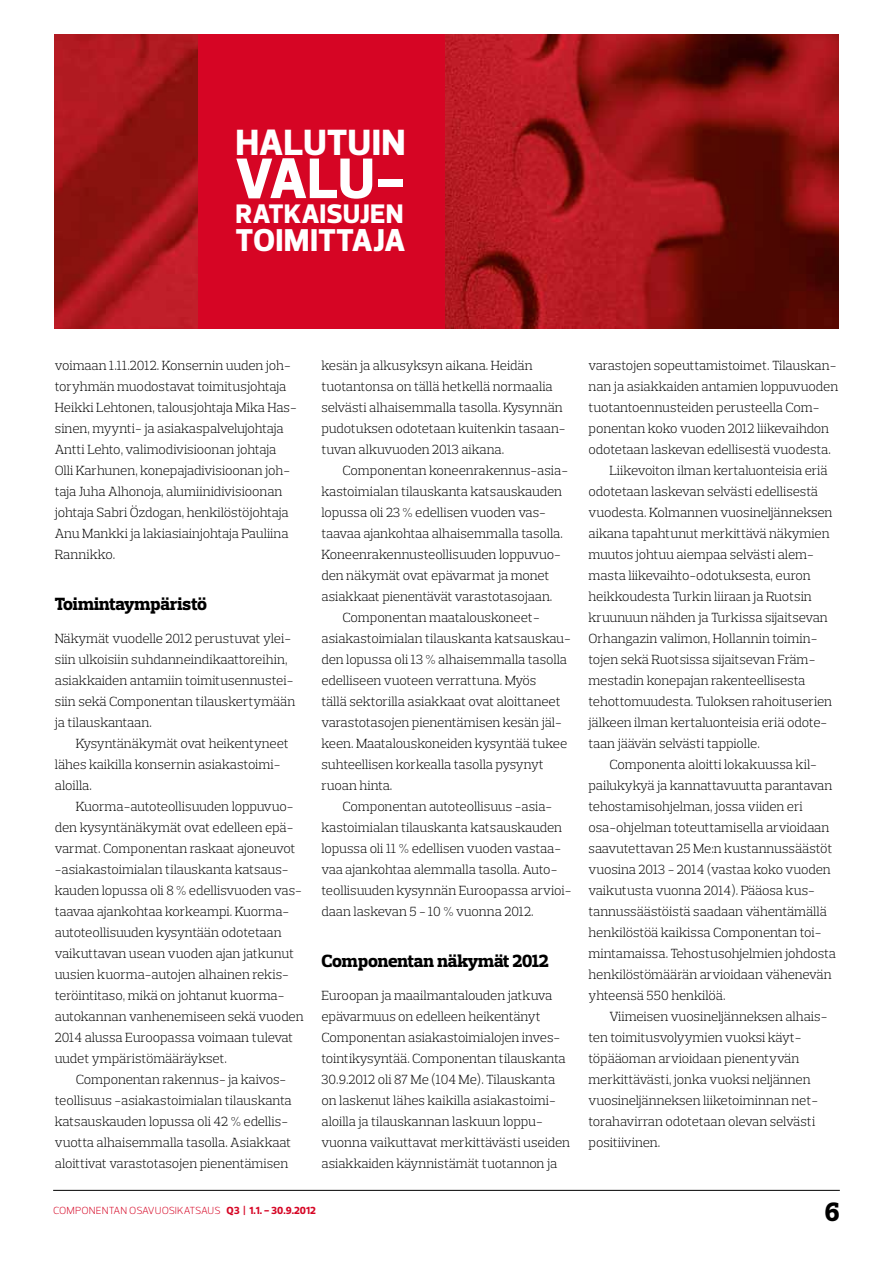
<style>
.page{position:relative;width:893px;height:1263px;background:#fff}
.page>*{position:absolute;margin:0;border:0;box-sizing:border-box;transform-origin:0 0}
.t1{font:800 58.2px "Prelo";color:#fff}
.t2{font:800 37.2px "Prelo";color:#fff}
.t3{font:800 32.1px "Prelo";color:#fff}
.t4{font:800 27.3px "Prelo";color:#fff}
.t5{font:800 27px "Prelo Slab";color:#000}
.t6{font:800 18px "Prelo Slab";letter-spacing:-.01em;color:#000}
.t7{font:300 13.5px/21px "Prelo Slab";letter-spacing:-.01em;color:#000}
.t8{font:300 10.5px "Prelo";color:#d60524}
.s1{font-weight:800}
</style>
<div class="page">
<hr style="left:53px;top:1190px;width:787px;height:1px;background:#000">
<img style="left:55px;top:34px;width:783px;height:294px">
<div style="left:198px;top:34px;width:247px;height:294px;background:#d60524"></div>
<h2 class="t2" style="left:235px;top:119px;width:89px">HALUTUIN</h2>
<h1 class="t1" style="left:235px;top:143px;width:171px">VALU-</h1>
<h3 class="t3" style="left:235px;top:221px;width:57px">TOIMITTA</h3>
<h3 class="t3" style="left:373px;top:221px;width:32px">JA</h3>
<h3 class="t4" style="left:235px;top:197px;width:34px">RATKAISU</h3>
<h3 class="t4" style="left:360px;top:197px;width:27px">JEN</h3>
<p class="t7" style="left:55px;top:355px;width:243px">voimaan 1.11.2012. Konsernin uuden joh&shy;toryhmän muodostavat toimitusjohtaja Heikki Lehtonen, talousjohtaja Mika Has&shy;sinen, myynti- ja asiakaspalvelujohtaja Antti Lehto, valimodivisioonan johtaja Olli Karhunen, konepajadivisioonan joh&shy;taja Juha Alhonoja, alumiinidivisioonan johtaja Sabri Özdogan, henkilöstöjohtaja Anu Mankki ja lakiasiainjohtaja Pauliina Rannikko.</p>
<h3 class="t6" style="left:55px;top:593px;width:154px">Toimintaympäristö</h3>
<p class="t7" style="left:55px;top:628px;width:242px">Näkymät vuodelle 2012 perustuvat ylei&shy;siin ulkoisiin suhdanneindikaattoreihin, asiakkaiden antamiin toimitusennustei&shy;siin sekä Componentan tilauskertymään ja tilauskantaan.</p>
<p class="t7" style="left:55px;top:733px;width:236px;text-indent:21px">Kysyntänäkymät ovat heikentyneet lähes kaikilla konsernin asiakastoimi&shy;aloilla.</p>
<p class="t7" style="left:55px;top:796px;width:250px;text-indent:21px">Kuorma-autoteollisuuden loppuvuo&shy;den kysyntänäkymät ovat edelleen epä&shy;varmat. Componentan raskaat ajoneuvot -asiakastoimialan tilauskanta katsaus&shy;kauden lopussa oli 8 % edellisvuoden vas&shy;taavaa ajankohtaa korkeampi. Kuorma&shy;autoteollisuuden kysyntään odotetaan vaikuttavan usean vuoden ajan jatkunut uusien kuorma-autojen alhainen rekis&shy;teröintitaso, mikä on johtanut kuorma&shy;autokannan vanhenemiseen sekä vuoden 2014 alussa Euroopassa voimaan tulevat uudet ympäristömääräykset.</p>
<p class="t7" style="left:55px;top:1069px;width:238px;text-indent:21px">Componentan rakennus- ja kaivos&shy;teollisuus -asiakastoimialan tilauskanta katsauskauden lopussa oli 42 % edellis&shy;vuotta alhaisemmalla tasolla. Asiakkaat aloittivat varastotasojen pienentämisen</p>
<p class="t7" style="left:321px;top:355px;width:246px">kesän ja alkusyksyn aikana. Heidän tuotantonsa on tällä hetkellä normaalia selvästi alhaisemmalla tasolla. Kysynnän pudotuksen odotetaan kuitenkin tasaan&shy;tuvan alkuvuoden 2013 aikana.</p>
<p class="t7" style="left:342px;top:460px;width:227px">Componentan koneenrakennus-asia-</p>
<p class="t7" style="left:321px;top:481px;width:242px">kastoimialan tilauskanta katsauskauden</p>
<p class="t7" style="left:321px;top:502px;width:226px">lopussa oli 23 % edellisen vuoden vas-</p>
<p class="t7" style="left:321px;top:523px;width:243px">taavaa ajankohtaa alhaisemmalla tasolla.</p>
<p class="t7" style="left:321px;top:544px;width:241px">Koneenrakennusteollisuuden loppuvuo-</p>
<p class="t7" style="left:321px;top:565px;width:230px">den näkymät ovat epävarmat ja monet</p>
<p class="t7" style="left:321px;top:586px;width:232px">asiakkaat pienentävät varastotasojaan.</p>
<p class="t7" style="left:342px;top:607px;width:199px">Componentan maatalouskoneet-</p>
<p class="t7" style="left:321px;top:628px;width:251px">asiakastoimialan tilauskanta katsauskau-</p>
<p class="t7" style="left:321px;top:649px;width:247px">den lopussa oli 13 % alhaisemmalla tasolla</p>
<p class="t7" style="left:321px;top:670px;width:216px">edelliseen vuoteen verrattuna. Myös</p>
<p class="t7" style="left:321px;top:691px;width:241px">tällä sektorilla asiakkaat ovat aloittaneet</p>
<p class="t7" style="left:321px;top:712px;width:242px">varastotasojen pienentämisen kesän jäl-</p>
<p class="t7" style="left:321px;top:733px;width:247px">keen. Maatalouskoneiden kysyntää tukee</p>
<p class="t7" style="left:321px;top:754px;width:224px">suhteellisen korkealla tasolla pysynyt</p>
<p class="t7" style="left:321px;top:775px;width:73px">ruoan hinta.</p>
<p class="t7" style="left:342px;top:796px;width:211px">Componentan autoteollisuus -asia-</p>
<p class="t7" style="left:321px;top:817px;width:242px">kastoimialan tilauskanta katsauskauden</p>
<p class="t7" style="left:321px;top:838px;width:241px">lopussa oli 11 % edellisen vuoden vastaa-</p>
<p class="t7" style="left:321px;top:859px;width:236px">vaa ajankohtaa alemmalla tasolla. Auto-</p>
<p class="t7" style="left:321px;top:880px;width:252px">teollisuuden kysynnän Euroopassa arvioi-</p>
<p class="t7" style="left:321px;top:901px;width:214px">daan laskevan 5 - 10 % vuonna 2012.</p>
<h3 class="t6" style="left:321px;top:950px;width:229px">Componentan näkymät 2012</h3>
<p class="t7" style="left:321px;top:985px;width:250px">Euroopan ja maailmantalouden jatkuva epävarmuus on edelleen heikentänyt Componentan asiakastoimialojen inves&shy;tointikysyntää. Componentan tilauskanta 30.9.2012 oli 87 Me (104 Me). Tilauskanta on laskenut lähes kaikilla asiakastoimi&shy;aloilla ja tilauskannan laskuun loppu&shy;vuonna vaikuttavat merkittävästi useiden asiakkaiden käynnistämät tuotannon ja</p>
<p class="t7" style="left:588px;top:355px;width:249px">varastojen sopeuttamistoimet. Tilauskan-</p>
<p class="t7" style="left:588px;top:376px;width:251px">nan ja asiakkaiden antamien loppuvuoden</p>
<p class="t7" style="left:588px;top:397px;width:233px">tuotantoennusteiden perusteella Com-</p>
<p class="t7" style="left:588px;top:418px;width:242px">ponentan koko vuoden 2012 liikevaihdon</p>
<p class="t7" style="left:588px;top:439px;width:244px">odotetaan laskevan edellisestä vuodesta.</p>
<p class="t7" style="left:609px;top:460px;width:220px">Liikevoiton ilman kertaluonteisia eriä</p>
<p class="t7" style="left:588px;top:481px;width:231px">odotetaan laskevan selvästi edellisestä</p>
<p class="t7" style="left:588px;top:502px;width:246px">vuodesta. Kolmannen vuosineljänneksen</p>
<p class="t7" style="left:588px;top:523px;width:243px">aikana tapahtunut merkittävä näkymien</p>
<p class="t7" style="left:588px;top:544px;width:227px">muutos johtuu aiempaa selvästi alem-</p>
<p class="t7" style="left:588px;top:565px;width:224px">masta liikevaihto-odotuksesta, euron</p>
<p class="t7" style="left:588px;top:586px;width:225px">heikkoudesta Turkin liiraan ja Ruotsin</p>
<p class="t7" style="left:588px;top:607px;width:241px">kruunuun nähden ja Turkissa sijaitsevan</p>
<p class="t7" style="left:588px;top:628px;width:231px">Orhangazin valimon, Hollannin toimin-</p>
<p class="t7" style="left:588px;top:649px;width:228px">tojen sekä Ruotsissa sijaitsevan Främ-</p>
<p class="t7" style="left:588px;top:670px;width:218px">mestadin konepajan rakenteellisesta</p>
<p class="t7" style="left:588px;top:691px;width:245px">tehottomuudesta. Tuloksen rahoituserien</p>
<p class="t7" style="left:588px;top:712px;width:240px">jälkeen ilman kertaluonteisia eriä odote-</p>
<p class="t7" style="left:588px;top:733px;width:173px">taan jäävän selvästi tappiolle.</p>
<p class="t7" style="left:609px;top:754px;width:209px">Componenta aloitti lokakuussa kil-</p>
<p class="t7" style="left:588px;top:775px;width:245px">pailukykyä ja kannattavuutta parantavan</p>
<p class="t7" style="left:588px;top:796px;width:216px">tehostamisohjelman, jossa viiden eri</p>
<p class="t7" style="left:588px;top:817px;width:242px">osa-ohjelman toteuttamisella arvioidaan</p>
<p class="t7" style="left:588px;top:838px;width:245px">saavutettavan 25 Me:n kustannussäästöt</p>
<p class="t7" style="left:588px;top:859px;width:244px">vuosina 2013 - 2014 (vastaa koko vuoden</p>
<p class="t7" style="left:588px;top:880px;width:228px">vaikutusta vuonna 2014). Pääosa kus-</p>
<p class="t7" style="left:588px;top:901px;width:240px">tannussäästöistä saadaan vähentämällä</p>
<p class="t7" style="left:588px;top:922px;width:235px">henkilöstöä kaikissa Componentan toi-</p>
<p class="t7" style="left:588px;top:943px;width:249px">mintamaissa. Tehostusohjelmien johdosta</p>
<p class="t7" style="left:588px;top:964px;width:245px">henkilöstömäärän arvioidaan vähenevän</p>
<p class="t7" style="left:588px;top:985px;width:139px">yhteensä 550 henkilöä.</p>
<p class="t7" style="left:609px;top:1006px;width:219px">Viimeisen vuosineljänneksen alhais-</p>
<p class="t7" style="left:588px;top:1027px;width:215px">ten toimitusvolyymien vuoksi käyt-</p>
<p class="t7" style="left:588px;top:1048px;width:212px">töpääoman arvioidaan pienentyvän</p>
<p class="t7" style="left:588px;top:1069px;width:224px">merkittävästi, jonka vuoksi neljännen</p>
<p class="t7" style="left:588px;top:1090px;width:231px">vuosineljänneksen liiketoiminnan net-</p>
<p class="t7" style="left:588px;top:1111px;width:228px">torahavirran odotetaan olevan selvästi</p>
<p class="t7" style="left:588px;top:1132px;width:73px">positiivinen.</p>
<p class="t8" style="left:53px;top:1204px;width:264px">COMPONENTAN OSAVUOSIKATSAUS <span class="s1">Q3 | 1.1. - 30.9.2012</span></p>
<h3 class="t5" style="left:825px;top:1195px;width:16px">6</h3>
</div>
